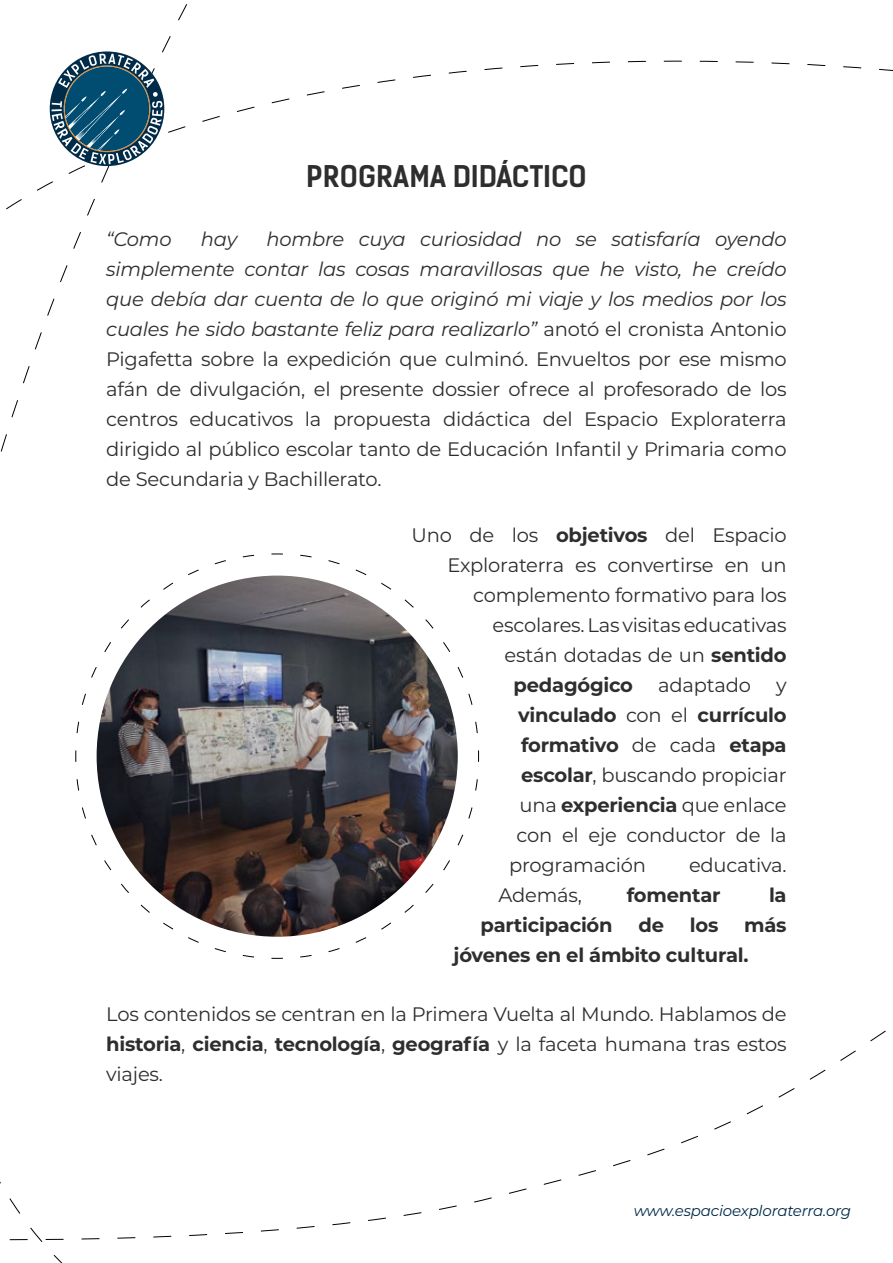
<style>
.page{position:relative;width:893px;height:1263px;background:#fff}
.page>*{position:absolute;margin:0;border:0;box-sizing:border-box;transform-origin:0 0}
.t1{font:700 28.5px "Kelson Sans";color:#2e2e2f}
.t2{font:19.5px/30px "Montserrat";letter-spacing:-.01em;color:#2e2e2f;text-align:justify}
.t3{font:700 19.5px/30px "Montserrat";letter-spacing:-.01em;color:#2e2e2f}
.t4{font:italic 19.5px "Montserrat";letter-spacing:-.01em;color:#2e2e2f}
.t5{font:italic 15px "Montserrat";letter-spacing:-.01em;color:#002b49}
.s1{font-style:italic}
.s2{font-weight:700}
.s3{font-weight:400}
</style>
<div class="page">
<svg style="left:6px;top:6px;width:887px;height:243px"></svg>
<svg style="left:50px;top:51px;width:114px;height:115px"></svg>
<svg style="left:75px;top:553px;width:404px;height:406px"></svg>
<h1 class="t1" style="left:306px;top:159px;width:282px">PROGRAMA DIDÁCTICO</h1>
<p class="t2" style="left:106px;top:223px;width:682px;text-indent:160px"><span class="s1">hombre cuya curiosidad no se satisfaría oyendo simplemente contar las cosas maravillosas que he visto, he creído que debía dar cuenta de lo que originó mi viaje y los medios por los cuales he sido bastante feliz para realizarlo”</span> anotó el cronista Antonio Pigafetta sobre la expedición que culminó. Envueltos por ese mismo afán de divulgación, el presente dossier ofrece al profesorado de los centros educativos la propuesta didáctica del Espacio Exploraterra dirigido al público escolar tanto de Educación Infantil y Primaria como de Secundaria y Bachillerato.</p>
<p class="t2" style="left:412px;top:519px;width:377px">Uno de los <span class="s2">objetivos</span> del Espacio</p>
<p class="t2" style="left:448px;top:549px;width:341px">Exploraterra es convertirse en un</p>
<p class="t2" style="left:473px;top:579px;width:315px">complemento formativo para los</p>
<p class="t2" style="left:493px;top:609px;width:295px">escolares. Las visitas educativas</p>
<p class="t2" style="left:505px;top:639px;width:284px">están dotadas de un <span class="s2">sentido</span></p>
<p class="t3" style="left:514px;top:669px;width:121px">pedagógico</p>
<p class="t2" style="left:658px;top:669px;width:94px">adaptado</p>
<p class="t2" style="left:776px;top:669px;width:12px">y</p>
<p class="t3" style="left:518px;top:699px;width:270px">vinculado <span class="s3">con el</span> currículo</p>
<p class="t3" style="left:521px;top:729px;width:267px">formativo <span class="s3">de cada</span> etapa</p>
<p class="t2" style="left:521px;top:759px;width:267px"><span class="s2">escolar</span>, buscando propiciar</p>
<p class="t2" style="left:520px;top:789px;width:268px">una <span class="s2">experiencia</span> que enlace</p>
<p class="t2" style="left:517px;top:819px;width:271px">con el eje conductor de la</p>
<p class="t2" style="left:509px;top:849px;width:138px">programación</p>
<p class="t2" style="left:689px;top:849px;width:99px">educativa.</p>
<p class="t2" style="left:499px;top:879px;width:85px">Además,</p>
<p class="t3" style="left:627px;top:879px;width:95px">fomentar</p>
<p class="t3" style="left:769px;top:879px;width:19px">la</p>
<p class="t3" style="left:481px;top:909px;width:134px">participación</p>
<p class="t3" style="left:638px;top:909px;width:27px">de</p>
<p class="t3" style="left:690px;top:909px;width:30px">los</p>
<p class="t4" style="left:106px;top:225px;width:67px">“Como</p>
<p class="t4" style="left:201px;top:225px;width:38px">hay</p>
<p class="t3" style="left:454px;top:909px;width:335px;text-indent:291px">más jóvenes en el ámbito cultural.</p>
<p class="t2" style="left:106px;top:998px;width:682px">Los contenidos se centran en la Primera Vuelta al Mundo. Hablamos de <span class="s2">historia</span>, <span class="s2">ciencia</span>, <span class="s2">tecnología</span>, <span class="s2">geografía</span> y la faceta humana tras estos viajes.</p>
<p class="t5" style="left:634px;top:1200px;width:219px">www.espacioexploraterra.org</p>
</div>
